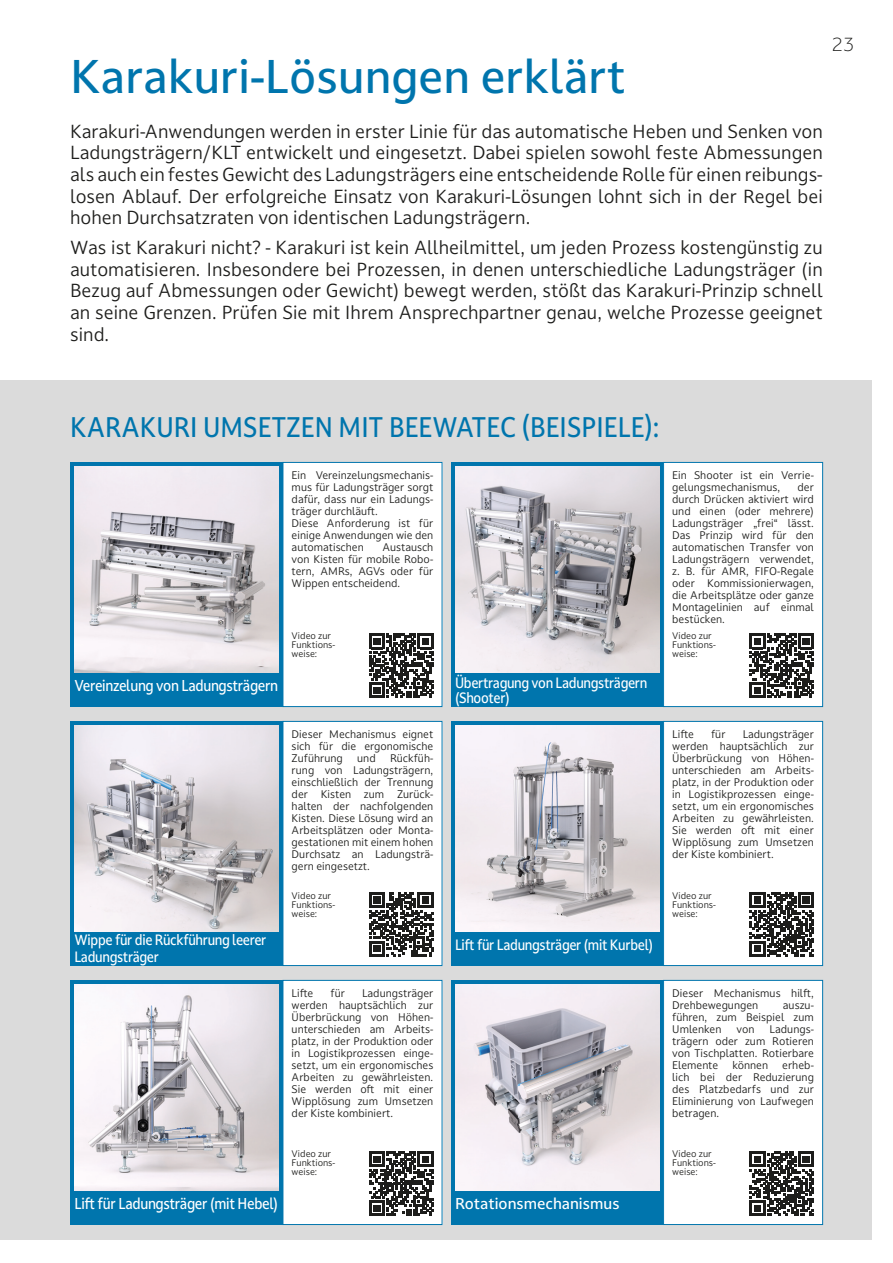
<style>
.page{position:relative;width:893px;height:1263px;background:#fff}
.page>*{position:absolute;margin:0;border:0;box-sizing:border-box;transform-origin:0 0}
.t1{font:500 45px "Darkmode Darkmode On";color:#0075ad}
.t2{font:500 27px "Darkmode Darkmode On";color:#0075ad;scale:.9 1}
.Fließtext{font:18px/21.6px "Darkmode Darkmode On";color:#1d1d1b;text-align:justify}
.t3{font:300 18px "Darkmode Darkmode On";color:#1d1d1b}
.Fließtext_weiß{font:500 15px "Darkmode Darkmode On";letter-spacing:-.025em;color:#fff;scale:.9 1}
.Fließtext_weiß-2{font:500 15px "Darkmode Darkmode On";color:#fff}
.Fließtext_weiß-3{font:500 14.25px/17.1px "Darkmode Darkmode On";letter-spacing:-.025em;color:#fff;scale:.9 1}
.Fließtext_10pt_black{font:10.5px/12px "Darkmode Darkmode On";color:#1d1d1b;text-align:justify}
.Fließtext_7pt_black{font:10.5px/12px "Darkmode Darkmode On";color:#1d1d1b;text-align:justify}
.Fließtext_10pt_black-2{font:9px/9px "Darkmode Darkmode On";color:#1d1d1b}
</style>
<div class="page">
<div style="left:0;top:381px;width:872px;height:859px;background:#dbdbdb"></div>
<div style="left:70px;top:462px;width:213px;height:245px;background:#0075ad"></div>
<div style="left:70px;top:721px;width:213px;height:245px;background:#0075ad"></div>
<div style="left:70px;top:980px;width:213px;height:245px;background:#0075ad"></div>
<div style="left:451px;top:462px;width:212px;height:245px;background:#0075ad"></div>
<div style="left:451px;top:721px;width:212px;height:245px;background:#0075ad"></div>
<div style="left:451px;top:980px;width:212px;height:245px;background:#0075ad"></div>
<img style="left:74px;top:466px;width:205px;height:207px">
<img style="left:74px;top:725px;width:205px;height:207px">
<img style="left:74px;top:984px;width:205px;height:207px">
<img style="left:455px;top:466px;width:204px;height:207px">
<img style="left:455px;top:725px;width:204px;height:207px">
<img style="left:455px;top:984px;width:204px;height:207px">
<div style="left:283px;top:462px;width:159px;height:244px;background:#fff"></div>
<div style="left:283px;top:462px;width:159px;height:245px;border:1px solid #0075ad"></div>
<div style="left:283px;top:721px;width:159px;height:244px;background:#fff"></div>
<div style="left:283px;top:721px;width:159px;height:245px;border:1px solid #0075ad"></div>
<div style="left:283px;top:980px;width:159px;height:244px;background:#fff"></div>
<div style="left:283px;top:980px;width:159px;height:245px;border:1px solid #0075ad"></div>
<div style="left:663px;top:462px;width:160px;height:244px;background:#fff"></div>
<div style="left:663px;top:462px;width:160px;height:245px;border:1px solid #0075ad"></div>
<div style="left:663px;top:721px;width:160px;height:244px;background:#fff"></div>
<div style="left:663px;top:721px;width:160px;height:245px;border:1px solid #0075ad"></div>
<div style="left:663px;top:980px;width:160px;height:244px;background:#fff"></div>
<div style="left:663px;top:980px;width:160px;height:245px;border:1px solid #0075ad"></div>
<svg style="left:369px;top:634px;width:64px;height:64px"></svg>
<svg style="left:369px;top:892px;width:64px;height:64px"></svg>
<svg style="left:369px;top:1151px;width:64px;height:65px"></svg>
<svg style="left:750px;top:634px;width:64px;height:64px"></svg>
<svg style="left:750px;top:892px;width:64px;height:64px"></svg>
<svg style="left:750px;top:1151px;width:64px;height:65px"></svg>
<h1 class="t1" style="left:70px;top:46px;width:557px">Karakuri-Lösungen erklärt</h1>
<p class="Fließtext" style="left:70px;top:120px;width:754px">Karakuri-Anwendungen werden in erster Linie für das automatische Heben und Senken von Ladungsträgern/KLT entwickelt und eingesetzt. Dabei spielen sowohl feste Abmessungen als auch ein festes Gewicht des Ladungsträgers eine entscheidende Rolle für einen reibungs&shy;losen Ablauf. Der erfolgreiche Einsatz von Karakuri-Lösungen lohnt sich in der Regel bei hohen Durchsatzraten von identischen Ladungsträgern.</p>
<p class="Fließtext" style="left:70px;top:236px;width:754px">Was ist Karakuri nicht? - Karakuri ist kein Allheilmittel, um jeden Prozess kostengünstig zu automatisieren. Insbesondere bei Prozessen, in denen unterschiedliche Ladungsträger (in Bezug auf Abmessungen oder Gewicht) bewegt werden, stößt das Karakuri-Prinzip schnell an seine Grenzen. Prüfen Sie mit Ihrem Ansprechpartner genau, welche Prozesse geeignet sind.</p>
<h3 class="t3" style="left:831px;top:32px;width:25px">23</h3>
<h1 class="t2" style="left:70px;top:409px;width:656px">KARAKURI UMSETZEN MIT BEEWATEC (BEISPIELE):</h1>
<p class="Fließtext_7pt_black" style="left:292px;top:469px;width:143px">Ein Vereinzelungsmechanis&shy;mus für Ladungsträger sorgt dafür, dass nur ein Ladungs&shy;träger durchläuft.</p>
<p class="Fließtext_7pt_black" style="left:292px;top:517px;width:143px">Diese Anforderung ist für einige Anwendungen wie den automatischen</p>
<p class="Fließtext_7pt_black" style="left:292px;top:541px;width:143px;text-indent:91px">Austausch von Kisten für mobile Robo&shy;tern, AMRs, AGVs oder für Wippen entscheidend.</p>
<p class="Fließtext_10pt_black-2" style="left:292px;top:631px;width:45px">Video zur<br>Funktions&shy;weise:</p>
<p class="Fließtext_weiß" style="left:74px;top:675px;width:228px">Vereinzelung von Ladungsträgern</p>
<p class="Fließtext_weiß-3" style="left:455px;top:674px;width:215px;line-height:15px">Übertragung von Ladungsträgern (Shooter)</p>
<p class="Fließtext_10pt_black" style="left:292px;top:728px;width:143px">Dieser Mechanismus eignet sich für die ergonomische Zuführung</p>
<p class="Fließtext_10pt_black" style="left:292px;top:752px;width:143px;text-indent:98px">Rückfüh&shy;rung von Ladungsträgern, einschließlich der Trennung der Kisten zum Zurück&shy;halten der nachfolgenden Kisten. Diese Lösung wird an Arbeitsplätzen oder Monta&shy;gestationen mit einem hohen Durchsatz an Ladungsträ&shy;gern eingesetzt.</p>
<p class="Fließtext_10pt_black" style="left:357px;top:752px;width:20px">und</p>
<p class="Fließtext_10pt_black-2" style="left:292px;top:891px;width:45px">Video zur<br>Funktions&shy;weise:</p>
<p class="Fließtext_weiß-3" style="left:74px;top:931px;width:215px">Wippe für die Rückführung leerer<br>Ladungsträger</p>
<p class="Fließtext_weiß-3" style="left:455px;top:935px;width:222px">Lift für Ladungsträger (mit Kurbel)</p>
<p class="Fließtext_10pt_black" style="left:292px;top:987px;width:23px">Lifte</p>
<p class="Fließtext_10pt_black" style="left:331px;top:987px;width:16px">für</p>
<p class="Fließtext_10pt_black" style="left:292px;top:987px;width:143px;text-indent:70px">Ladungsträger werden hauptsächlich zur Überbrückung von Höhen&shy;unterschieden am Arbeits&shy;platz, in der Produktion oder in Logistikprozessen einge&shy;setzt, um ein ergonomisches Arbeiten zu gewährleisten.<br>Sie werden oft mit einer Wipplösung zum Umsetzen der Kiste kombiniert.</p>
<p class="Fließtext_10pt_black-2" style="left:292px;top:1149px;width:45px">Video zur<br>Funktions&shy;weise:</p>
<p class="Fließtext_weiß" style="left:74px;top:1193px;width:228px">Lift für Ladungsträger (mit Hebel)</p>
<p class="Fließtext_weiß-2" style="left:455px;top:1193px;width:166px">Rotationsmechanismus</p>
<p class="Fließtext_10pt_black" style="left:672px;top:469px;width:143px">Ein Shooter ist ein Verrie&shy;gelungsmechanismus,</p>
<p class="Fließtext_10pt_black" style="left:672px;top:481px;width:143px;text-indent:125px">der durch Drücken aktiviert wird und einen (oder mehrere)<br>Ladungsträger „frei“ lässt.<br>Das Prinzip wird für den automatischen Transfer von Ladungsträgern verwendet, z. B. für AMR, FIFO-Regale oder Kommissionierwagen, die Arbeitsplätze oder ganze Montagelinien auf einmal bestücken.</p>
<p class="Fließtext_10pt_black-2" style="left:672px;top:631px;width:45px">Video zur<br>Funktions&shy;weise:</p>
<p class="Fließtext_10pt_black" style="left:672px;top:728px;width:23px">Lifte</p>
<p class="Fließtext_10pt_black" style="left:711px;top:728px;width:16px">für</p>
<p class="Fließtext_10pt_black" style="left:672px;top:728px;width:143px;text-indent:70px">Ladungsträger werden hauptsächlich zur Überbrückung von Höhen&shy;unterschieden am Arbeits&shy;platz, in der Produktion oder in Logistikprozessen einge&shy;setzt, um ein ergonomisches Arbeiten zu gewährleisten.<br>Sie werden oft mit einer Wipplösung zum Umsetzen der Kiste kombiniert.</p>
<p class="Fließtext_10pt_black-2" style="left:672px;top:891px;width:45px">Video zur<br>Funktions&shy;weise:</p>
<p class="Fließtext_10pt_black" style="left:672px;top:987px;width:143px">Dieser Mechanismus hilft,<br>Drehbewegungen</p>
<p class="Fließtext_10pt_black" style="left:672px;top:999px;width:143px;text-indent:111px">auszu&shy;führen, zum Beispiel zum Umlenken</p>
<p class="Fließtext_10pt_black" style="left:672px;top:1023px;width:143px;text-indent:97px">Ladungs&shy;trägern oder zum Rotieren von Tischplatten. Rotierbare Elemente</p>
<p class="Fließtext_10pt_black" style="left:737px;top:1023px;width:19px">von</p>
<p class="Fließtext_10pt_black" style="left:672px;top:1059px;width:143px;text-indent:110px">erheb&shy;lich bei der Reduzierung des Platzbedarfs und zur Eliminierung von Laufwegen betragen.</p>
<p class="Fließtext_10pt_black" style="left:732px;top:1059px;width:37px">können</p>
<p class="Fließtext_10pt_black-2" style="left:672px;top:1149px;width:45px">Video zur<br>Funktions&shy;weise:</p>
</div>
